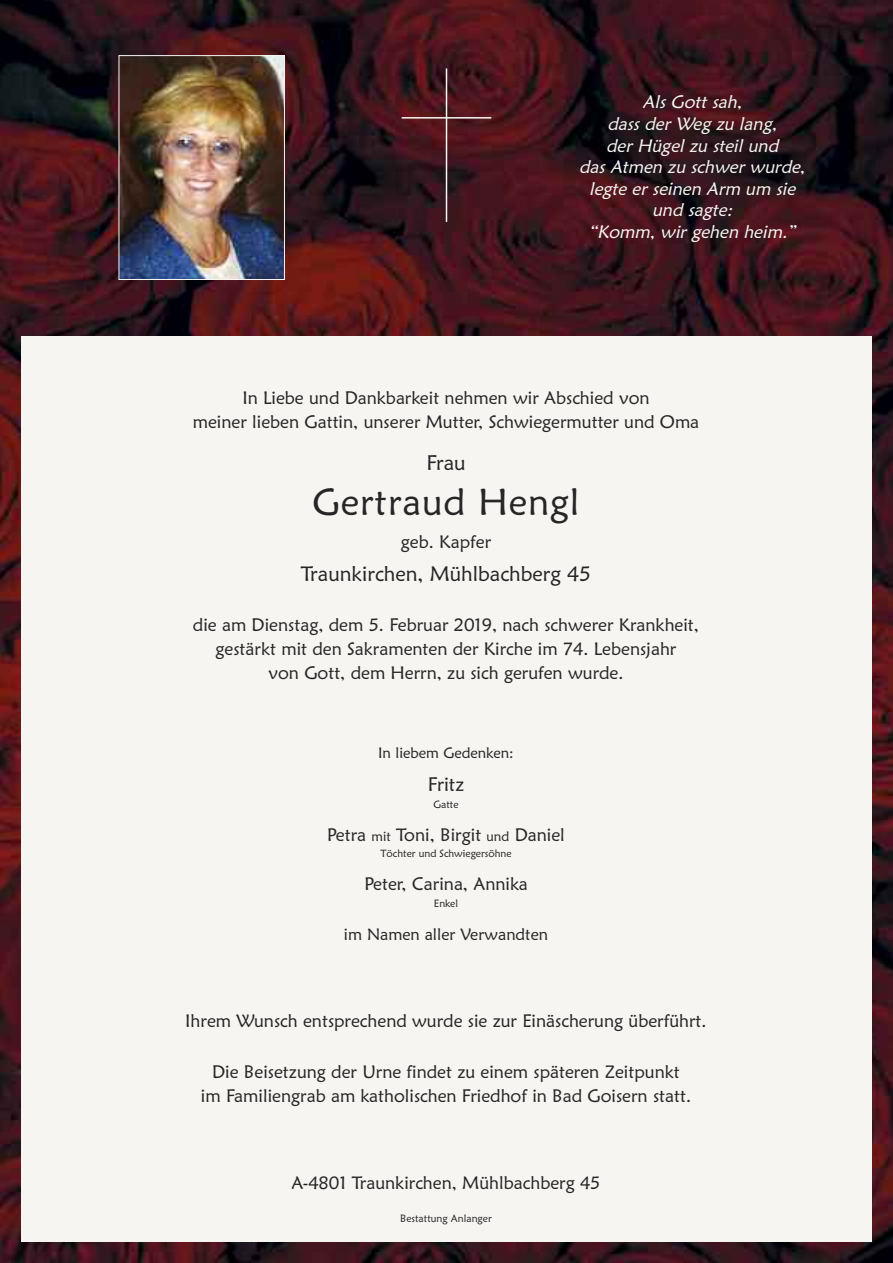
<style>
.page{position:relative;width:893px;height:1263px;background:#fff}
.page>*{position:absolute;margin:0;border:0;box-sizing:border-box;transform-origin:0 0}
.t1{font:37.5px "Maiandra GD";letter-spacing:.025em;color:#272526}
.t2{font:21px "Maiandra GD";color:#272526}
.t3{font:19.5px "Maiandra GD";color:#272526}
.t4{font:18px/24px "Maiandra GD";color:#272526;text-align:center}
.t5{font:italic 18px/21.6px "Maiandra GD";color:#f6f5f2;text-align:center}
.t6{font:16.5px "Maiandra GD";color:#272526}
.t7{font:15px "Maiandra GD";color:#272526}
.t8{font:10.5px "Maiandra GD";color:#272526}
.s1{font-size:13.5px}
</style>
<div class="page">
<img style="left:0;top:0;width:893px;height:1263px">
<div style="left:21px;top:336px;width:851px;height:906px;background:#f6f5f2"></div>
<img style="left:121px;top:57px;width:162px;height:221px">
<div style="left:119px;top:55px;width:166px;height:225px;border:1px solid #f6f5f2"></div>
<hr style="left:446px;top:68px;width:1px;height:154px;background:#f6f5f2">
<hr style="left:402px;top:117px;width:89px;height:2px;background:#f6f5f2">
<p class="t5" style="left:579px;top:91px;width:232px">Als Gott sah,<br>dass der Weg zu lang,<br>der Hügel zu steil und<br>das Atmen zu schwer wurde, legte er seinen Arm um sie und sagte:<br>“Komm, wir gehen heim.”</p>
<p class="t4" style="left:193px;top:386px;width:508px">In Liebe und Dankbarkeit nehmen wir Abschied von<br>meiner lieben Gattin, unserer Mutter, Schwiegermutter und Oma</p>
<p class="t2" style="left:426px;top:450px;width:41px">Frau</p>
<h1 class="t1" style="left:312px;top:480px;width:269px">Gertraud Hengl</h1>
<p class="t4" style="left:401px;top:530px;width:92px">geb. Kapfer</p>
<p class="t2" style="left:301px;top:561px;width:292px">Traunkirchen, Mühlbachberg 45</p>
<p class="t4" style="left:193px;top:612px;width:508px">die am Dienstag, dem 5. Februar 2019, nach schwerer Krankheit, gestärkt mit den Sakramenten der Kirche im 74. Lebensjahr<br>von Gott, dem Herrn, zu sich gerufen wurde.</p>
<p class="t7" style="left:378px;top:744px;width:137px">In liebem Gedenken:</p>
<p class="t3" style="left:428px;top:773px;width:38px">Fritz</p>
<p class="t8" style="left:433px;top:798px;width:27px">Gatte</p>
<p class="t4" style="left:327px;top:822px;width:239px">Petra <span class="s1">mit</span> Toni, Birgit <span class="s1">und</span> Daniel</p>
<p class="t8" style="left:380px;top:847px;width:133px">Töchter und Schwiegersöhne</p>
<p class="t4" style="left:364px;top:872px;width:165px">Peter, Carina, Annika</p>
<p class="t8" style="left:434px;top:897px;width:26px">Enkel</p>
<p class="t6" style="left:344px;top:924px;width:206px">im Namen aller Verwandten</p>
<p class="t4" style="left:185px;top:1008px;width:523px">Ihrem Wunsch entsprechend wurde sie zur Einäscherung überführt.</p>
<p class="t4" style="left:201px;top:1059px;width:492px">Die Beisetzung der Urne findet zu einem späteren Zeitpunkt im Familiengrab am katholischen Friedhof in Bad Goisern statt.</p>
<p class="t4" style="left:291px;top:1170px;width:311px">A-4801 Traunkirchen, Mühlbachberg 45</p>
<p class="t8" style="left:400px;top:1212px;width:93px">Bestattung Anlanger</p>
</div>
